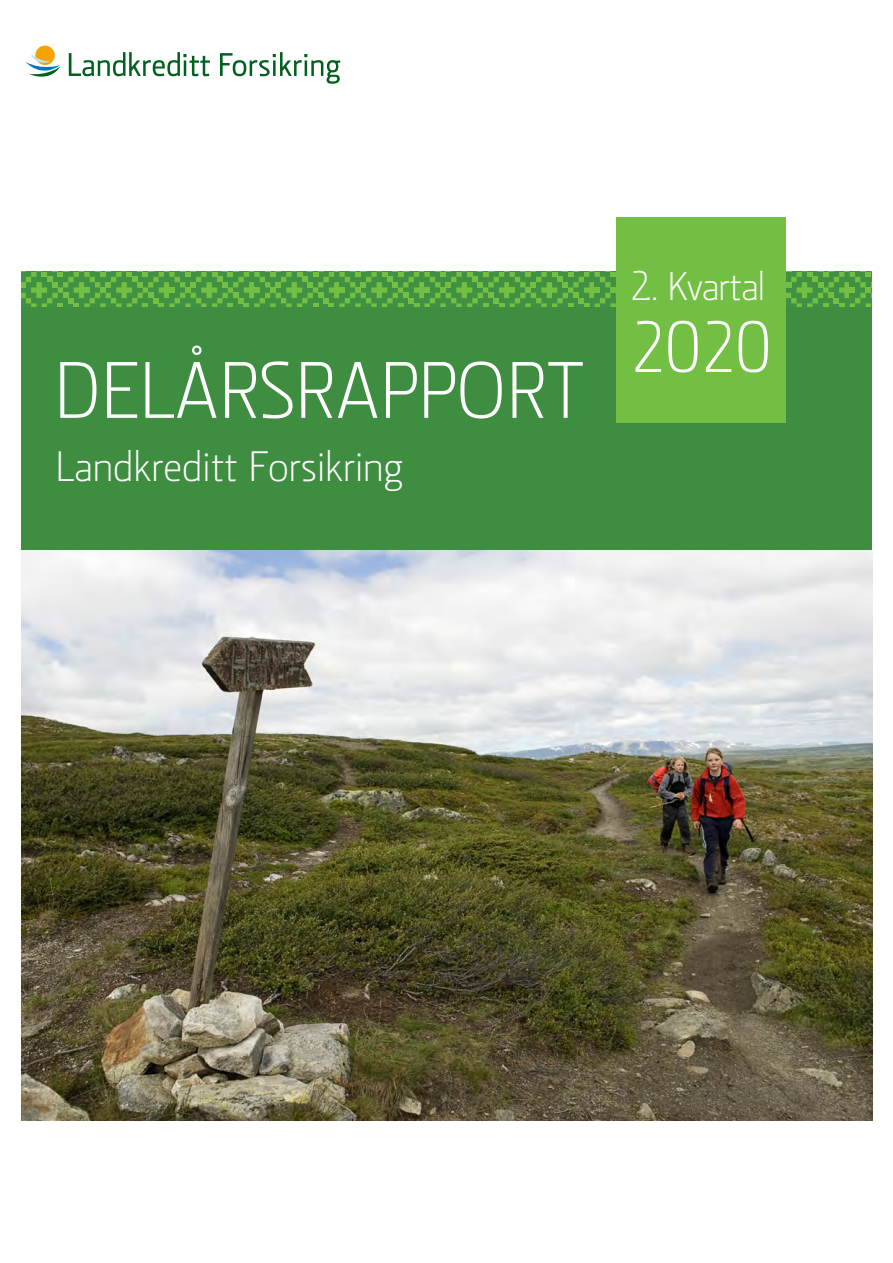
<style>
.page{position:relative;width:893px;height:1263px;background:#fff}
.page>*{position:absolute;margin:0;border:0;box-sizing:border-box;transform-origin:0 0}
.t1{font:300 81px "Section LK";color:#fff}
.t2{font:300 73.5px "Section LK";color:#fff}
.t3{font:300 43.05px "Section LK";color:#fff}
.t4{font:300 40.5px "Section LK";letter-spacing:-.02em;color:#fff}
.s1{font-size:42px}
</style>
<div class="page">
<div style="left:35px;top:46px;width:20px;height:19px;background:#f5a300;border-radius:50%"></div>
<svg style="left:26px;top:54px;width:34px;height:23px"></svg>
<svg style="left:69px;top:52px;width:141px;height:24px"></svg>
<svg style="left:220px;top:52px;width:120px;height:32px"></svg>
<svg style="left:21px;top:271px;width:851px;height:36px;background:#53a243"></svg>
<div style="left:21px;top:307px;width:851px;height:244px;background:#3f8d41"></div>
<div style="left:616px;top:217px;width:170px;height:205px;background:#72bf44"></div>
<img style="left:22px;top:551px;width:850px;height:569px">
<h1 class="t1" style="left:54px;top:345px;width:532px">DELÅRSRAPPORT</h1>
<p class="t3" style="left:55px;top:442px;width:349px">Landkreditt Forsikring</p>
<p class="t3" style="left:133px;top:442px;width:238px">b uksforsikr ng</p>
<p class="t4" style="left:629px;top:264px;width:138px"><span class="s1">2.</span>. Kvartal</p>
<h2 class="t2" style="left:629px;top:305px;width:144px">2020</h2>
</div>
